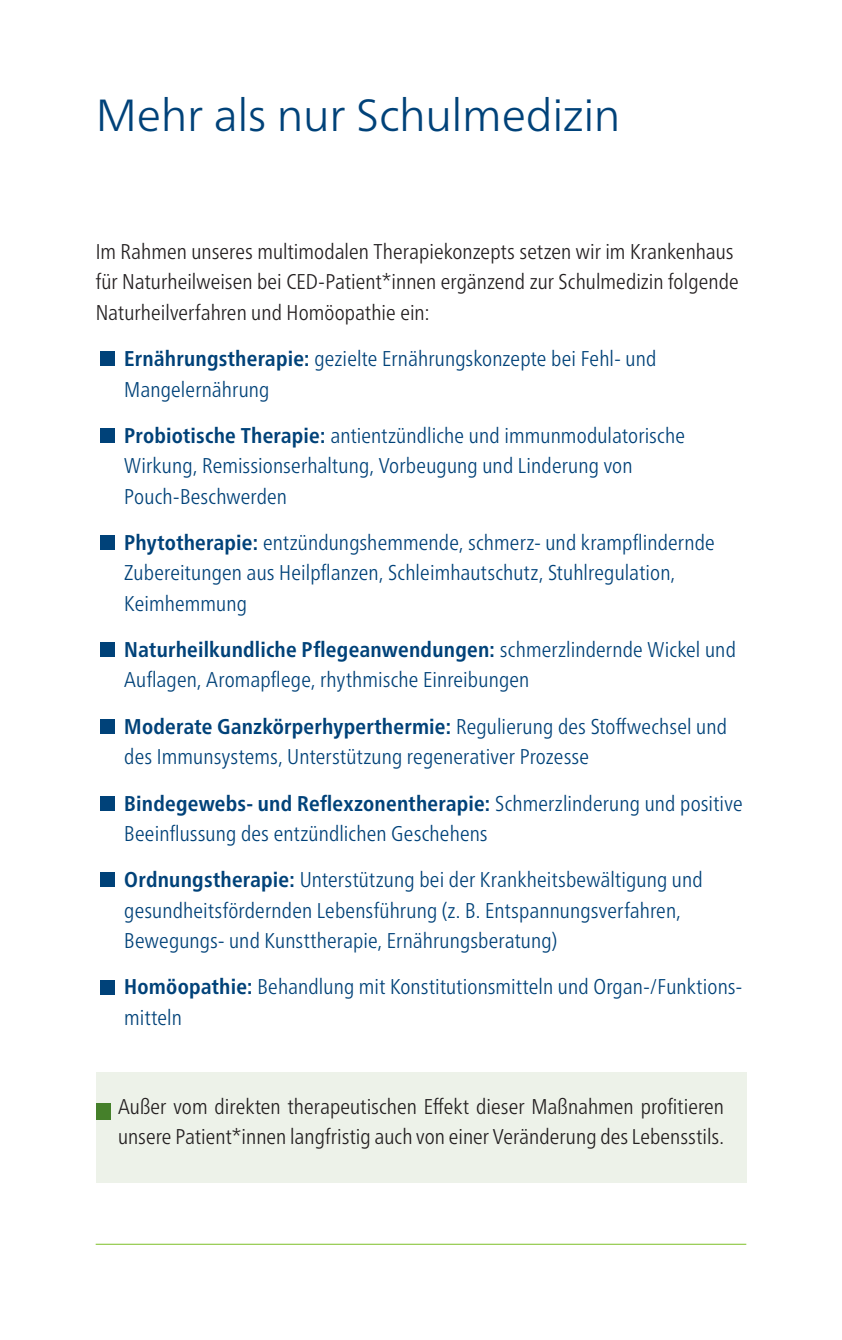
<style>
.page{position:relative;width:842px;height:1340px;background:#fff}
.page>*{position:absolute;margin:0;border:0;box-sizing:border-box;transform-origin:0 0}
.kfn_head_20pt{font:300 45px "Frutiger Neue LT Pro";letter-spacing:-.01em;color:#004279}
.kfn_copy_9_5pt_CONDENSED{font:300 condensed 21.38px/30.4px "Frutiger Neue LT Pro";letter-spacing:.005em;color:#004279}
.kfn_copy_9_5pt_CONDENSED-2{font:300 condensed 21.38px/30.4px "Frutiger Neue LT Pro";letter-spacing:.005em;color:#231f20}
.s1{font-weight:700}
</style>
<div class="page">
<hr style="left:96px;top:1243px;width:650px;height:1px;background:#8bc63e">
<div style="left:100px;top:351px;width:15px;height:15px;background:#004279"></div>
<div style="left:100px;top:428px;width:15px;height:15px;background:#004279"></div>
<div style="left:100px;top:535px;width:15px;height:15px;background:#004279"></div>
<div style="left:100px;top:642px;width:15px;height:15px;background:#004279"></div>
<div style="left:100px;top:719px;width:15px;height:14px;background:#004279"></div>
<div style="left:100px;top:796px;width:15px;height:14px;background:#004279"></div>
<div style="left:100px;top:872px;width:15px;height:15px;background:#004279"></div>
<div style="left:100px;top:979px;width:15px;height:15px;background:#004279"></div>
<div style="left:96px;top:1072px;width:650px;height:110px;background:#edf2e9"></div>
<div style="left:96px;top:1102px;width:14px;height:17px;background:#45802a"></div>
<p class="kfn_head_20pt" style="left:96px;top:87px;width:526px">Mehr als nur Schulmedizin</p>
<p class="kfn_copy_9_5pt_CONDENSED-2" style="left:96px;top:236px;width:644px">Im Rahmen unseres multimodalen Therapiekonzepts setzen wir im Krankenhaus für Naturheilweisen bei CED-Patient*innen ergänzend zur Schulmedizin folgende<br>Naturheilverfahren und Homöopathie ein:</p>
<p class="kfn_copy_9_5pt_CONDENSED" style="left:124px;top:343px;width:534px"><span class="s1">Ernährungstherapie:</span> gezielte Ernährungskonzepte bei Fehl- und<br>Mangelernährung</p>
<p class="kfn_copy_9_5pt_CONDENSED" style="left:124px;top:420px;width:562px"><span class="s1">Probiotische Therapie:</span> antientzündliche und immunmodulatorische<br>Wirkung, Remissionserhaltung, Vorbeugung und Linderung von<br>Pouch-Beschwerden</p>
<p class="kfn_copy_9_5pt_CONDENSED" style="left:124px;top:527px;width:592px"><span class="s1">Phytotherapie:</span> entzündungshemmende, schmerz- und krampflindernde<br>Zubereitungen aus Heilpflanzen, Schleimhautschutz, Stuhlregulation,<br>Keimhemmung</p>
<p class="kfn_copy_9_5pt_CONDENSED" style="left:124px;top:634px;width:613px"><span class="s1">Naturheilkundliche Pflegeanwendungen:</span> schmerzlindernde Wickel und<br>Auflagen, Aromapflege, rhythmische Einreibungen</p>
<p class="kfn_copy_9_5pt_CONDENSED" style="left:124px;top:711px;width:604px"><span class="s1">Moderate Ganzkörperhyperthermie:</span> Regulierung des Stoffwechsel und des Immunsystems, Unterstützung regenerativer Prozesse</p>
<p class="kfn_copy_9_5pt_CONDENSED" style="left:124px;top:787px;width:620px"><span class="s1">Bindegewebs- und Reflexzonentherapie:</span> Schmerzlinderung und positive<br>Beeinflussung des entzündlichen Geschehens</p>
<p class="kfn_copy_9_5pt_CONDENSED" style="left:124px;top:864px;width:580px"><span class="s1">Ordnungstherapie:</span> Unterstützung bei der Krankheitsbewältigung und gesundheitsfördernden Lebensführung (z. B. Entspannungsverfahren,<br>Bewegungs- und Kunsttherapie, Ernährungsberatung)</p>
<p class="kfn_copy_9_5pt_CONDENSED" style="left:124px;top:971px;width:619px"><span class="s1">Homöopathie:</span> Behandlung mit Konstitutionsmitteln und Organ-/Funktions&shy;mitteln</p>
<p class="kfn_copy_9_5pt_CONDENSED-2" style="left:118px;top:1091px;width:607px">Außer vom direkten therapeutischen Effekt dieser Maßnahmen profitieren unsere Patient*innen langfristig auch von einer Veränderung des Lebensstils.</p>
</div>
